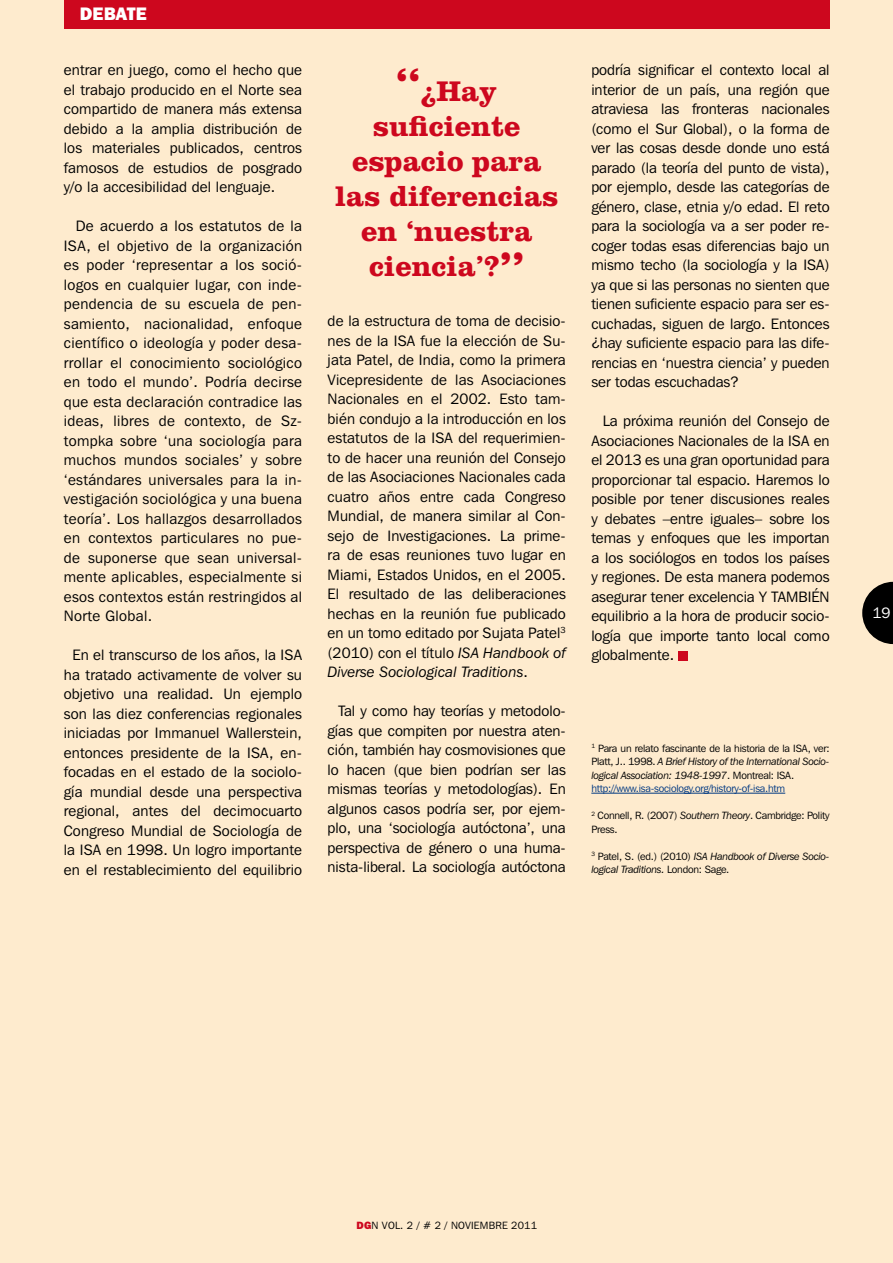
<style>
.page{position:relative;width:893px;height:1263px;background:#fff}
.page>*{position:absolute;margin:0;border:0;box-sizing:border-box;transform-origin:0 0}
.t1{font:700 29.55px/35.1px "Clarendon";color:#cd071e;text-align:center}
.t2{font:800 18px "Franklin Gothic IT Cby BT";letter-spacing:.01em;color:#fff}
.t3{font:15px/19.5px "Franklin Gothic IT Cby BT";letter-spacing:.01em;color:#000;text-align:justify}
.t4{font:15px "Franklin Gothic IT Cby BT";color:#fff}
.t5{font:10.5px/13.5px "Franklin Gothic IT Cby BT";letter-spacing:-.02em;color:#000}
.t6{font:italic 10.5px/13.5px "Franklin Gothic IT Cby BT";letter-spacing:-.02em;color:#000}
.t7{font:10.5px "Franklin Gothic IT Cby BT";letter-spacing:.02em;color:#000}
.s1{font-size:48px}
.s2{font-style:italic}
.s3{color:#003882}
.s4{font-style:normal}
.s5{font-weight:800;color:#cd071e}
</style>
<div class="page">
<div style="left:0;top:0;width:892px;height:1263px;background:#feebce"></div>
<svg style="left:862px;top:582px;width:30px;height:62px"></svg>
<div style="left:64px;top:0;width:765px;height:28px;background:#cd071e"></div>
<hr style="left:591px;top:793px;width:194px;height:1px;background:#003882">
<div style="left:678px;top:651px;width:10px;height:10px;background:#cd071e"></div>
<p class="t2" style="left:80px;top:7px;width:69px">DEBATE</p>
<p class="t3" style="left:64px;top:62px;width:240px">entrar en juego, como el hecho que el trabajo producido en el Norte sea compartido de manera más extensa debido a la amplia distribución de los materiales publicados, centros famosos de estudios de posgrado y/o la accesibilidad del lenguaje.</p>
<p class="t3" style="left:64px;top:218px;width:240px;text-indent:12px">De acuerdo a los estatutos de la ISA, el objetivo de la organización es poder ‘representar a los soció&shy;logos en cualquier lugar, con inde&shy;pendencia de su escuela de pen&shy;samiento, nacionalidad, enfoque científico o ideología y poder desa&shy;rrollar el conocimiento sociológico en todo el mundo’. Podría decirse que esta declaración contradice las ideas, libres de contexto, de Sz&shy;tompka sobre ‘una sociología para muchos mundos sociales’ y sobre ‘estándares universales para la in&shy;vestigación sociológica y una buena teoría’. Los hallazgos desarrollados en contextos particulares no pue&shy;de suponerse que sean universal&shy;mente aplicables, especialmente si esos contextos están restringidos al Norte Global.</p>
<p class="t3" style="left:64px;top:647px;width:240px;text-align:center">En el transcurso de los años, la ISA ha tratado activamente de volver su objetivo una realidad. Un ejemplo son las diez conferencias regionales iniciadas por Immanuel Wallerstein, entonces presidente de la ISA, en&shy;focadas en el estado de la sociolo&shy;gía mundial desde una perspectiva regional, antes del decimocuarto Congreso Mundial de Sociología de la ISA en 1998. Un logro importante en el restablecimiento del equilibrio</p>
<h1 class="t1" style="left:335px;top:76px;width:225px"><span class="s1">“</span>¿Hay suficiente espacio para las diferencias en ‘nuestra ciencia’?<span class="s1">”</span></h1>
<p class="t3" style="left:327px;top:313px;width:240px">de la estructura de toma de decisio&shy;nes de la ISA fue la elección de Su&shy;jata Patel, de India, como la primera Vicepresidente de las Asociaciones Nacionales en el 2002. Esto tam&shy;bién condujo a la introducción en los estatutos de la ISA del requerimien&shy;to de hacer una reunión del Consejo de las Asociaciones Nacionales cada cuatro años entre cada Congreso Mundial, de manera similar al Con&shy;sejo de Investigaciones. La prime&shy;ra de esas reuniones tuvo lugar en Miami, Estados Unidos, en el 2005.<br>El resultado de las deliberaciones hechas en la reunión fue publicado en un tomo editado por Sujata Patel<sup>3 </sup>(2010) con el título <span class="s2">ISA Handbook of Diverse Sociological Traditions</span>.</p>
<p class="t3" style="left:327px;top:703px;width:240px;text-indent:11px">Tal y como hay teorías y metodolo&shy;gías que compiten por nuestra aten&shy;ción, también hay cosmovisiones que lo hacen (que bien podrían ser las mismas teorías y metodologías). En algunos casos podría ser, por ejem&shy;plo, una ‘sociología autóctona’, una perspectiva de género o una huma&shy;nista-liberal. La sociología autóctona</p>
<p class="t3" style="left:591px;top:62px;width:240px">podría significar el contexto local al interior de un país, una región que atraviesa las fronteras nacionales (como el Sur Global), o la forma de ver las cosas desde donde uno está parado (la teoría del punto de vista), por ejemplo, desde las categorías de género, clase, etnia y/o edad. El reto para la sociología va a ser poder re&shy;coger todas esas diferencias bajo un mismo techo (la sociología y la ISA) ya que si las personas no sienten que tienen suficiente espacio para ser es&shy;cuchadas, siguen de largo. Entonces ¿hay suficiente espacio para las dife&shy;rencias en ‘nuestra ciencia’ y pueden ser todas escuchadas?</p>
<p class="t3" style="left:591px;top:413px;width:240px;text-indent:11px">La próxima reunión del Consejo de Asociaciones Nacionales de la ISA en el 2013 es una gran oportunidad para proporcionar tal espacio. Haremos lo posible por tener discusiones reales y debates –entre iguales– sobre los temas y enfoques que les importan a los sociólogos en todos los países y regiones. De esta manera podemos asegurar tener excelencia Y TAMBIÉN equilibrio a la hora de producir socio&shy;logía que importe tanto local como globalmente.</p>
<p class="t5" style="left:591px;top:742px;width:240px"><sup>1</sup> Para un relato fascinante de la historia de la ISA, ver:<br>Platt, J.. 1998. <span class="s2">A Brief History of the International Socio&shy;logical Association: 1948-1997</span>. Montreal: ISA. <span class="s3">http://www.isa-sociology.org/history-of-isa.htm</span></p>
<p class="t5" style="left:591px;top:810px;width:240px"><sup>2</sup> Connell, R. (2007) <span class="s2">Southern Theory</span>. Cambridge: Polity<br>Press.</p>
<p class="t6" style="left:591px;top:851px;width:240px"><sup>3</sup> <span class="s4">Patel, S. (ed.) (2010)</span> ISA Handbook of Diverse Socio&shy;logical Traditions. <span class="s4">London: Sage.</span></p>
<p class="t4" style="left:872px;top:607px;width:19px">19</p>
<p class="t7" style="left:356px;top:1222px;width:182px"><span class="s5">DG</span>N VOL. 2 / # 2 / NOVIEMBRE 2011</p>
</div>
